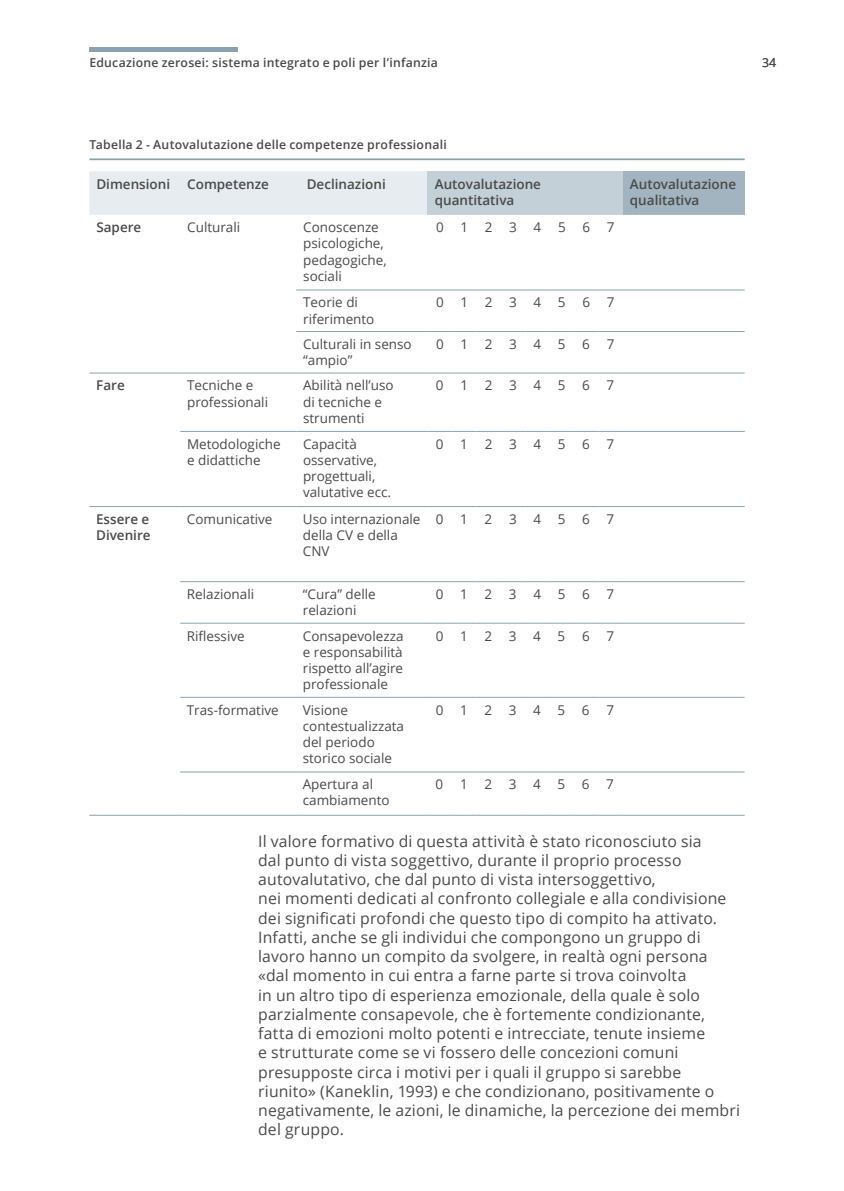
<style>
.page{position:relative;width:844px;height:1191px;background:#fff}
.page>*{position:absolute;margin:0;border:0;box-sizing:border-box;transform-origin:0 0}
.t1{font:15.75px/19.2px "Open Sans";letter-spacing:.01em;color:#4a4a49}
.t2{font:13.47px/16.1px "Open Sans";color:#4a4a49}
.t3{font:600 13.47px/16.1px "Open Sans";color:#4a4a49}
.t4{font:13.47px "Open Sans";letter-spacing:1.235em;color:#4a4a49}
.t5{font:600 12.25px "Open Sans";letter-spacing:.02em;color:#4a4a49}
.t6{font:12.25px "Open Sans";color:#4a4a49}
</style>
<div class="page">
<div style="left:89px;top:47px;width:149px;height:5px;background:#8ba1ae"></div>
<hr style="left:89px;top:158px;width:655px;height:2px;background:#8ba1ae">
<div style="left:89px;top:171px;width:338px;height:44px;background:#e7ecf0"></div>
<div style="left:427px;top:171px;width:195px;height:44px;background:#c3d0d8"></div>
<div style="left:622px;top:171px;width:122px;height:44px;background:#a1b4bf"></div>
<svg style="left:89px;top:289px;width:655px;height:526px"></svg>
<hr style="left:89px;top:373px;width:91px;height:1px;background:#8ba1ae">
<hr style="left:180px;top:373px;width:116px;height:1px;background:#8ba1ae">
<hr style="left:296px;top:290px;width:131px;height:1px;background:#8ba1ae">
<svg style="left:427px;top:290px;width:195px;height:1px"></svg>
<hr style="left:622px;top:290px;width:122px;height:1px;background:#8ba1ae">
<hr style="left:296px;top:331px;width:131px;height:1px;background:#8ba1ae">
<svg style="left:427px;top:331px;width:195px;height:1px"></svg>
<hr style="left:622px;top:331px;width:122px;height:1px;background:#8ba1ae">
<hr style="left:296px;top:373px;width:131px;height:1px;background:#8ba1ae">
<svg style="left:427px;top:373px;width:195px;height:1px"></svg>
<hr style="left:622px;top:373px;width:122px;height:1px;background:#8ba1ae">
<hr style="left:89px;top:506px;width:91px;height:1px;background:#8ba1ae">
<hr style="left:180px;top:431px;width:116px;height:1px;background:#8ba1ae">
<hr style="left:296px;top:431px;width:131px;height:1px;background:#8ba1ae">
<svg style="left:427px;top:431px;width:195px;height:1px"></svg>
<hr style="left:622px;top:431px;width:122px;height:1px;background:#8ba1ae">
<hr style="left:180px;top:506px;width:116px;height:1px;background:#8ba1ae">
<hr style="left:296px;top:506px;width:131px;height:1px;background:#8ba1ae">
<svg style="left:427px;top:506px;width:195px;height:1px"></svg>
<hr style="left:622px;top:506px;width:122px;height:1px;background:#8ba1ae">
<hr style="left:180px;top:581px;width:116px;height:1px;background:#8ba1ae">
<hr style="left:296px;top:581px;width:131px;height:1px;background:#8ba1ae">
<svg style="left:427px;top:581px;width:195px;height:1px"></svg>
<hr style="left:622px;top:581px;width:122px;height:1px;background:#8ba1ae">
<hr style="left:180px;top:623px;width:116px;height:1px;background:#8ba1ae">
<hr style="left:296px;top:623px;width:131px;height:1px;background:#8ba1ae">
<svg style="left:427px;top:623px;width:195px;height:1px"></svg>
<hr style="left:622px;top:623px;width:122px;height:1px;background:#8ba1ae">
<hr style="left:180px;top:697px;width:116px;height:1px;background:#8ba1ae">
<hr style="left:296px;top:697px;width:131px;height:1px;background:#8ba1ae">
<svg style="left:427px;top:697px;width:195px;height:1px"></svg>
<hr style="left:622px;top:697px;width:122px;height:1px;background:#8ba1ae">
<hr style="left:180px;top:771px;width:116px;height:1px;background:#8ba1ae">
<hr style="left:296px;top:771px;width:131px;height:1px;background:#8ba1ae">
<svg style="left:427px;top:771px;width:195px;height:1px"></svg>
<hr style="left:622px;top:771px;width:122px;height:1px;background:#8ba1ae">
<hr style="left:89px;top:815px;width:91px;height:1px;background:#8ba1ae">
<hr style="left:180px;top:815px;width:116px;height:1px;background:#8ba1ae">
<hr style="left:296px;top:815px;width:131px;height:1px;background:#8ba1ae">
<svg style="left:427px;top:815px;width:195px;height:1px"></svg>
<hr style="left:622px;top:815px;width:122px;height:1px;background:#8ba1ae">
<p class="t5" style="left:89px;top:54px;width:350px">Educazione zerosei: sistema integrato e poli per l’infanzia</p>
<p class="t6" style="left:761px;top:54px;width:16px">34</p>
<p class="t5" style="left:89px;top:136px;width:359px">Tabella 2 - Autovalutazione delle competenze professionali</p>
<p class="t3" style="left:96px;top:175px;width:75px">Dimensioni</p>
<p class="t3" style="left:187px;top:175px;width:83px">Competenze</p>
<p class="t3" style="left:306px;top:175px;width:80px">Declinazioni</p>
<p class="t3" style="left:434px;top:175px;width:108px">Autovalutazione quantitativa</p>
<p class="t3" style="left:629px;top:175px;width:108px">Autovalutazione qualitativa</p>
<p class="t3" style="left:96px;top:219px;width:46px">Sapere</p>
<p class="t2" style="left:187px;top:219px;width:55px">Culturali</p>
<p class="t2" style="left:303px;top:219px;width:85px">Conoscenze psicologiche, pedagogiche, sociali</p>
<p class="t4" style="left:436px;top:218px;width:180px">01234567</p>
<p class="t2" style="left:303px;top:294px;width:73px">Teorie di riferimento</p>
<p class="t4" style="left:436px;top:293px;width:180px">01234567</p>
<p class="t2" style="left:303px;top:335px;width:110px">Culturali in senso “ampio”</p>
<p class="t4" style="left:436px;top:335px;width:180px">01234567</p>
<p class="t3" style="left:96px;top:377px;width:30px">Fare</p>
<p class="t2" style="left:187px;top:377px;width:83px">Tecniche e professionali</p>
<p class="t2" style="left:303px;top:377px;width:92px">Abilità nell’uso di tecniche e strumenti</p>
<p class="t4" style="left:436px;top:376px;width:180px">01234567</p>
<p class="t2" style="left:187px;top:435px;width:95px">Metodologiche e didattiche</p>
<p class="t2" style="left:303px;top:435px;width:90px">Capacità osservative, progettuali, valutative ecc.</p>
<p class="t4" style="left:436px;top:434px;width:180px">01234567</p>
<p class="t3" style="left:96px;top:510px;width:56px">Essere e<br>Divenire</p>
<p class="t2" style="left:187px;top:510px;width:87px">Comunicative</p>
<p class="t2" style="left:303px;top:510px;width:119px">Uso internazionale della CV e della<br>CNV</p>
<p class="t4" style="left:436px;top:510px;width:180px">01234567</p>
<p class="t2" style="left:187px;top:585px;width:69px">Relazionali</p>
<p class="t2" style="left:303px;top:585px;width:74px">“Cura” delle relazioni</p>
<p class="t4" style="left:435px;top:585px;width:180px">01234567</p>
<p class="t2" style="left:187px;top:627px;width:59px">Riflessive</p>
<p class="t2" style="left:303px;top:627px;width:102px;text-align:justify">Consapevolezza e responsabilità rispetto all’agire professionale</p>
<p class="t4" style="left:435px;top:626px;width:180px">01234567</p>
<p class="t2" style="left:187px;top:701px;width:93px">Tras-formative</p>
<p class="t2" style="left:303px;top:701px;width:103px">Visione contestualizzata del periodo storico sociale</p>
<p class="t4" style="left:435px;top:700px;width:180px">01234567</p>
<p class="t2" style="left:303px;top:776px;width:88px">Apertura al cambiamento</p>
<p class="t4" style="left:435px;top:775px;width:180px">01234567</p>
<p class="t1" style="left:258px;top:831px;width:483px">Il valore formativo di questa attività è stato riconosciuto sia<br>dal punto di vista soggettivo, durante il proprio processo autovalutativo, che dal punto di vista intersoggettivo,<br>nei momenti dedicati al confronto collegiale e alla condivisione dei significati profondi che questo tipo di compito ha attivato.<br>Infatti, anche se gli individui che compongono un gruppo di lavoro hanno un compito da svolgere, in realtà ogni persona «dal momento in cui entra a farne parte si trova coinvolta<br>in un altro tipo di esperienza emozionale, della quale è solo parzialmente consapevole, che è fortemente condizionante, fatta di emozioni molto potenti e intrecciate, tenute insieme<br>e strutturate come se vi fossero delle concezioni comuni presupposte circa i motivi per i quali il gruppo si sarebbe riunito» (Kaneklin, 1993) e che condizionano, positivamente o negativamente, le azioni, le dinamiche, la percezione dei membri del gruppo.</p>
</div>
